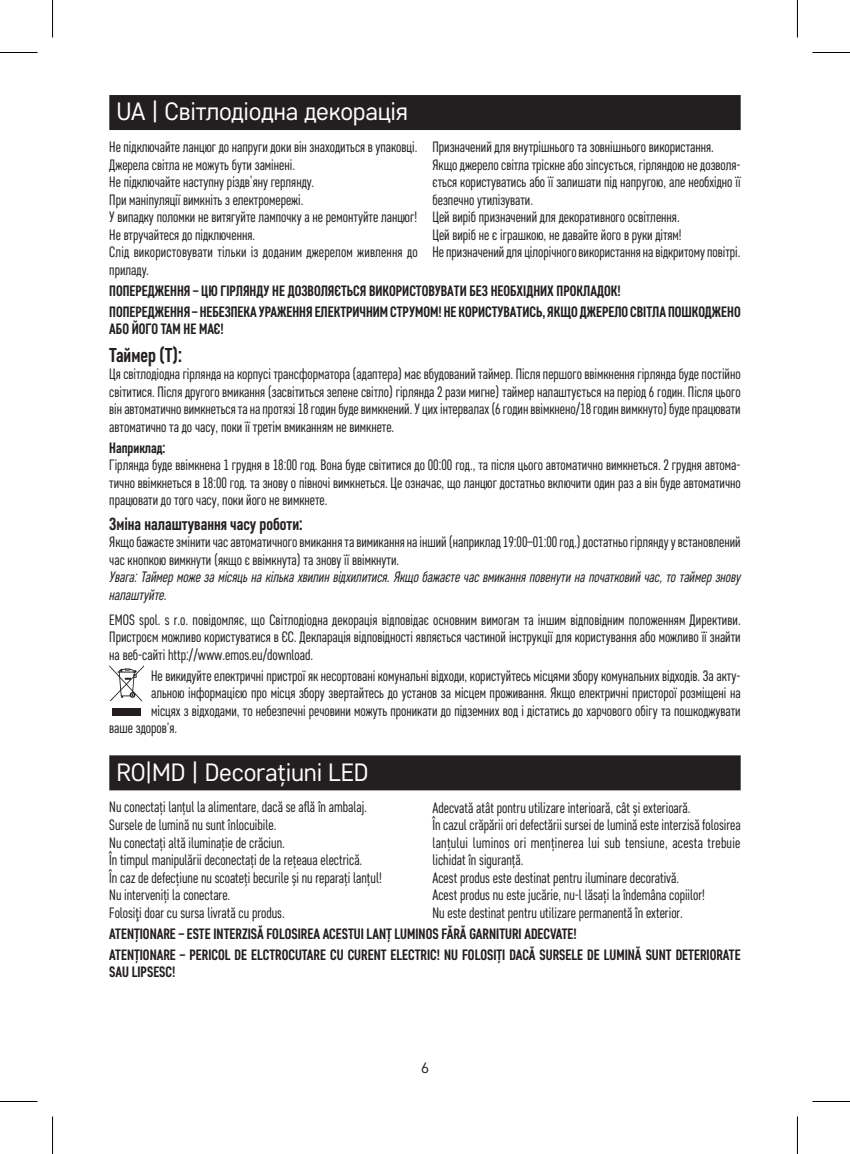
<style>
.page{position:relative;width:850px;height:1154px;background:#fff}
.page>*{position:absolute;margin:0;border:0;box-sizing:border-box;transform-origin:0 0}
.t1{font:25px "Core Sans D35";letter-spacing:-.01em;color:#fff}
.t2{font:700 20px "Core Sans D57 Cn";color:#231f20}
.t3{font:700 17.5px "Core Sans D57 Cn";color:#231f20}
.t4{font:15px/17.5px "Core Sans D37 Cn";color:#231f20}
.t5{font:700 15px/21px "Core Sans D57 Cn";color:#231f20}
.t6{font:italic 15px/17.5px "Core Sans D37 Cn";color:#231f20}
.t7{font:15px "Core Sans D35";color:#231f20}
</style>
<div class="page">
<div style="left:109px;top:95px;width:631px;height:35px;background:#231f20"></div>
<div style="left:109px;top:755px;width:631px;height:35px;background:#231f20"></div>
<svg style="left:109px;top:665px;width:35px;height:36px"></svg>
<div style="left:112px;top:708px;width:29px;height:7px;background:#231f20"></div>
<hr style="left:0;top:52px;width:38px;height:1px;background:#000">
<hr style="left:812px;top:52px;width:37px;height:1px;background:#000">
<hr style="left:0;top:1101px;width:38px;height:1px;background:#000">
<hr style="left:812px;top:1101px;width:37px;height:1px;background:#000">
<hr style="left:52px;top:0;width:1px;height:38px;background:#000">
<hr style="left:52px;top:1116px;width:1px;height:38px;background:#000">
<hr style="left:796px;top:0;width:1px;height:38px;background:#000">
<hr style="left:796px;top:1116px;width:1px;height:38px;background:#000">
<h1 class="t1" style="left:116px;top:96px;width:293px">UA | Cвітлодіодна декорація</h1>
<p class="t4" style="left:109px;top:138px;width:310px">Не підключайте ланцюг до напруги доки він знаходиться в упаковці.<br>Джерела світла не можуть бути замінені.<br>Не підключайте наступну різдв’яну герлянду.<br>При маніпуляції вимкніть з електромережі.<br>У випадку поломки не витягуйте лампочку а не ремонтуйте ланцюг!<br>Не втручайтеся до підключення.<br>Слід використовувати тільки із доданим джерелом живлення до приладу.</p>
<p class="t4" style="left:432px;top:138px;width:309px">Призначений для внутрішнього та зовнішнього використання.<br>Якщо джерело світла тріскне або зіпсується, гірляндою не дозволя&shy;ється користуватись або її залишати під напругою, але необхідно її безпечно утилізувати.<br>Цей виріб призначений для декоративного освітлення.<br>Цей виріб не є іграшкою, не давайте його в руки дітям!<br>Не призначений для цілорічного використання на відкритому повітрі.</p>
<p class="t5" style="left:109px;top:280px;width:632px">ПОПЕРЕДЖЕННЯ – ЦЮ ГІРЛЯНДУ НЕ ДОЗВОЛЯЄТЬСЯ ВИКОРИСТОВУВАТИ БЕЗ НЕОБХІДНИХ ПРОКЛАДОК!<br>ПОПЕРЕДЖЕННЯ – НЕБЕЗПЕКА УРАЖЕННЯ ЕЛЕКТРИЧНИМ СТРУМОМ! НЕ КОРИСТУВАТИСЬ, ЯКЩО ДЖЕРЕЛО СВІТЛА ПОШКОДЖЕНО</p>
<p class="t5" style="left:109px;top:318px;width:116px">АБО ЙОГО ТАМ НЕ МАЄ!</p>
<h2 class="t2" style="left:109px;top:343px;width:74px">Таймер (Т):</h2>
<p class="t4" style="left:109px;top:365px;width:632px;text-align:justify">Ця світлодіодна гірлянда на корпусі трансформатора (адаптера) має вбудований таймер. Після першого ввімкнення гірлянда буде постійно світитися. Після другого вмикання (засвітиться зелене світло) гірлянда 2 рази мигне) таймер налаштується на період 6 годин. Після цього він автоматично вимкнеться та на протязі 18 годин буде вимкнений. У цих інтервалах (6 годин ввімкнено/18 годин вимкнуто) буде працювати автоматично та до часу, поки її третім вмиканням не вимкнете.</p>
<p class="t5" style="left:109px;top:437px;width:58px">Наприклад:</p>
<p class="t4" style="left:109px;top:456px;width:632px;text-align:justify">Гірлянда буде ввімкнена 1 грудня в 18:00 год. Вона буде світитися до 00:00 год., та після цього автоматично вимкнеться. 2 грудня автома&shy;тично ввімкнеться в 18:00 год. та знову о півночі вимкнеться. Це означає, що ланцюг достатньо включити один раз а він буде автоматично працювати до того часу, поки його не вимкнете.</p>
<p class="t3" style="left:109px;top:513px;width:195px">Зміна налаштування часу роботи:</p>
<p class="t4" style="left:109px;top:533px;width:632px">Якщо бажаєте змінити час автоматичного вмикання та вимикання на інший (наприклад 19:00–01:00 год.) достатньо гірлянду у встановлений час кнопкою вимкнути (якщо є ввімкнута) та знову її ввімкнути.</p>
<p class="t6" style="left:109px;top:568px;width:632px">Увага: Таймер може за місяць на кілька хвилин відхилитися. Якщо бажаєте час вмикання повенути на початковий час, то таймер знову налаштуйте.</p>
<p class="t4" style="left:109px;top:610px;width:632px;text-align:justify">EMOS spol. s r.o. повідомляє, що Cвітлодіодна декорація відповідає основним вимогам та іншим відповідним положенням Директиви.<br>Пристроєм можливо користуватися в ЄС. Декларація відповідності являється частиной інструкції для користування або можливо її знайти на веб-сайті http://www.emos.eu/download.</p>
<p class="t4" style="left:151px;top:666px;width:590px">Не викидуйте електричні пристрої як несортовані комунальні відходи, користуйтесь місцями збору комунальних відходів. За акту-</p>
<p class="t4" style="left:151px;top:684px;width:590px">альною інформацією про місця збору звертайтесь до установ за місцем проживання. Якщо електричні присторої розміщені на</p>
<p class="t4" style="left:151px;top:701px;width:590px">місцях з відходами, то небезпечні речовини можуть проникати до підземних вод і дістатись до харчового обігу та пошкоджувати</p>
<p class="t4" style="left:109px;top:719px;width:70px">ваше здоров'я.</p>
<h1 class="t1" style="left:116px;top:756px;width:254px">RO|MD | Decorațiuni LED</h1>
<p class="t4" style="left:109px;top:798px;width:274px">Nu conectați lanțul la alimentare, dacă se află în ambalaj.<br>Sursele de lumină nu sunt înlocuibile.<br>Nu conectați altă iluminație de crăciun.<br>În timpul manipulării deconectați de la rețeaua electrică.<br>În caz de defecțiune nu scoateți becurile și nu reparați lanțul!<br>Nu interveniți la conectare.<br>Folosiţi doar cu sursa livrată cu produs.</p>
<p class="t4" style="left:432px;top:798px;width:309px">Adecvată atât pontru utilizare interioară, cât și exterioară.<br>În cazul crăpării ori defectării sursei de lumină este interzisă folosirea lanțului luminos ori menținerea lui sub tensiune, acesta trebuie lichidat în siguranță.<br>Acest produs este destinat pentru iluminare decorativă.<br>Acest produs nu este jucărie, nu-l lăsați la îndemâna copiilor!<br>Nu este destinat pentru utilizare permanentă în exterior.</p>
<p class="t5" style="left:109px;top:923px;width:632px">ATENȚIONARE – ESTE INTERZISĂ FOLOSIREA ACESTUI LANȚ LUMINOS FĂRĂ GARNITURI ADECVATE!<br>ATENȚIONARE – PERICOL DE ELCTROCUTARE CU CURENT ELECTRIC! NU FOLOSIȚI DACĂ SURSELE DE LUMINĂ SUNT DETERIORATE</p>
<p class="t5" style="left:109px;top:961px;width:68px">SAU LIPSESC!</p>
<p class="t7" style="left:421px;top:1058px;width:9px">6</p>
</div>
